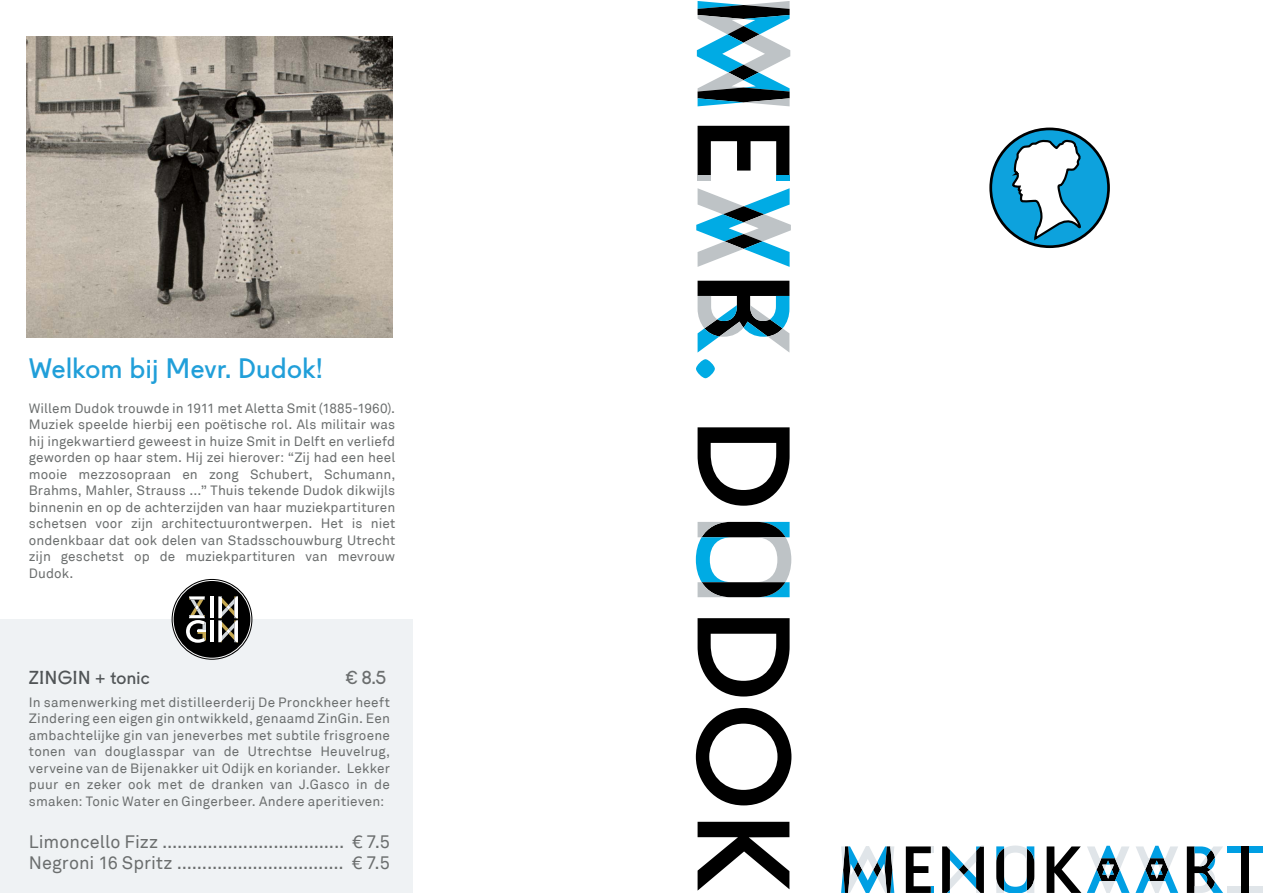
<style>
.page{position:relative;width:1263px;height:893px;background:#fff}
.page>*{position:absolute;margin:0;border:0;box-sizing:border-box;transform-origin:0 0}
.t1{font:27px "Fugue";letter-spacing:.02em;color:#219fd9}
.t2{font:18px/21px "Akkurat";color:#6b6e6e}
.t3{font:18px "Fugue";letter-spacing:.02em;color:#505456}
.t4{font:18px "Fugue";color:#6b6e6e}
.t5{font:13.5px/16.5px "Akkurat";letter-spacing:.015em;color:#6b6e6e;text-align:justify}
</style>
<div class="page">
<svg style="left:841px;top:846px;width:53px;height:47px"></svg>
<svg style="left:906px;top:846px;width:28px;height:47px"></svg>
<svg style="left:942px;top:845px;width:42px;height:48px"></svg>
<svg style="left:996px;top:845px;width:38px;height:48px"></svg>
<svg style="left:1047px;top:846px;width:34px;height:47px"></svg>
<svg style="left:1087px;top:846px;width:42px;height:47px"></svg>
<svg style="left:1135px;top:846px;width:43px;height:47px"></svg>
<svg style="left:1187px;top:846px;width:36px;height:47px"></svg>
<div style="left:1227px;top:886px;width:14px;height:7px;background:#e0e5e9"></div>
<div style="left:1249px;top:846px;width:14px;height:7px;background:#009fe3"></div>
<div style="left:1227px;top:846px;width:14px;height:7px;background:#009fe3"></div>
<div style="left:1241px;top:846px;width:8px;height:47px;background:#000"></div>
<div style="left:1249px;top:886px;width:14px;height:7px;background:#e0e5e9"></div>
<svg style="left:697px;top:1px;width:93px;height:105px"></svg>
<svg style="left:697px;top:126px;width:92px;height:49px"></svg>
<div style="left:776px;top:175px;width:13px;height:6px;background:#00abe4"></div>
<div style="left:697px;top:175px;width:14px;height:6px;background:#bec3c6"></div>
<svg style="left:696px;top:188px;width:95px;height:79px"></svg>
<svg style="left:697px;top:281px;width:92px;height:72px"></svg>
<svg style="left:696px;top:359px;width:19px;height:19px"></svg>
<svg style="left:697px;top:427px;width:93px;height:79px"></svg>
<svg style="left:696px;top:522px;width:95px;height:75px"></svg>
<svg style="left:697px;top:618px;width:93px;height:78px"></svg>
<svg style="left:696px;top:708px;width:95px;height:97px"></svg>
<svg style="left:697px;top:822px;width:92px;height:69px"></svg>
<img style="left:26px;top:36px;width:367px;height:302px">
<div style="left:0;top:619px;width:412px;height:274px;background:#eff2f4"></div>
<svg style="left:989px;top:128px;width:121px;height:120px"></svg>
<div style="left:172px;top:579px;width:80px;height:81px;background:#000;border-radius:50%"></div>
<div style="left:173px;top:580px;width:78px;height:78px;border:1px solid #fff;border-radius:50%"></div>
<hr style="left:210px;top:620px;width:4px;height:22px;background:#fff">
<svg style="left:186px;top:596px;width:20px;height:47px"></svg>
<hr style="left:210px;top:596px;width:4px;height:22px;background:#fff">
<svg style="left:218px;top:596px;width:20px;height:47px"></svg>
<h1 class="t1" style="left:29px;top:347px;width:295px">Welkom bij Mevr. Dudok!</h1>
<p class="t5" style="left:29px;top:400px;width:368px">Willem Dudok trouwde in 1911 met Aletta Smit (1885-1960).<br>Muziek speelde hierbij een poëtische rol. Als militair was hij ingekwartierd geweest in huize Smit in Delft en verliefd geworden op haar stem. Hij zei hierover: “Zij had een heel mooie mezzosopraan en zong Schubert, Schumann, Brahms, Mahler, Strauss ...” Thuis tekende Dudok dikwijls binnenin en op de achterzijden van haar muziekpartituren schetsen voor zijn architectuurontwerpen. Het is niet ondenkbaar dat ook delen van Stadsschouwburg Utrecht zijn geschetst op de muziekpartituren van mevrouw Dudok.</p>
<h2 class="t3" style="left:29px;top:663px;width:122px">ZINGIN + tonic</h2>
<h2 class="t4" style="left:346px;top:663px;width:42px">€ 8.5</h2>
<p class="t5" style="left:29px;top:694px;width:363px">In samenwerking met distilleerderij De Pronckheer heeft Zindering een eigen gin ontwikkeld, genaamd ZinGin. Een ambachtelijke gin van jeneverbes met subtile frisgroene tonen van douglasspar van de Utrechtse Heuvelrug, verveine van de Bijenakker uit Odijk en koriander. Lekker puur en zeker ook met de dranken van J.Gasco in de smaken: Tonic Water en Gingerbeer. Andere aperitieven:</p>
<h2 class="t2" style="left:29px;top:831px;width:363px">Limoncello Fizz .................................... € 7.5<br>Negroni 16 Spritz ................................. € 7.5</h2>
</div>
